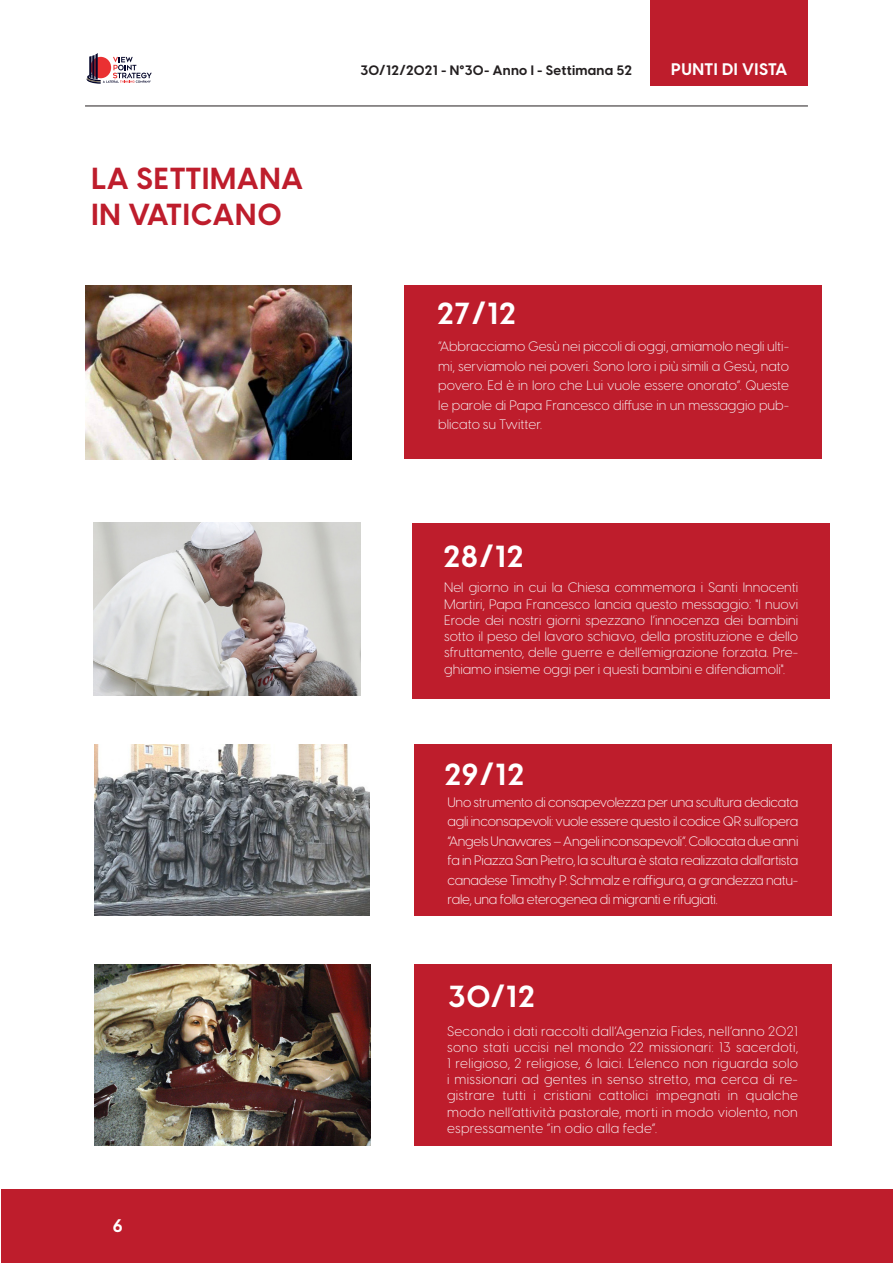
<style>
.page{position:relative;width:893px;height:1263px;background:#fff}
.page>*{position:absolute;margin:0;border:0;box-sizing:border-box;transform-origin:0 0}
.titolo{font:700 30px "Visby CF";letter-spacing:.03em;color:#be1d2c}
.titolo-2{font:700 30px "Visby CF";letter-spacing:.03em;color:#fff}
.testo{font:700 18px "Visby CF";color:#fff}
.t1{font:700 16.5px "Visby CF";letter-spacing:.03em;color:#fff}
.Stile_di_paragrafo_1{font:300 13.5px/16.2px "Visby CF";color:#f7f7f8;text-align:justify}
.testo-2{font:300 13.5px/16.2px "Visby CF";letter-spacing:.02em;color:#fafafa;text-align:justify}
.Stile_di_paragrafo_1-2{font:300 13.5px/19.5px "Visby CF";letter-spacing:-.02em;color:#fff;text-align:justify}
.t2{font:700 13.5px "Visby CF";letter-spacing:.02em;color:#231f20}
</style>
<div class="page">
<div style="left:651px;top:0;width:157px;height:85px;background:#be1d2c"></div>
<div style="left:1px;top:1189px;width:892px;height:74px;background:#be1d2c"></div>
<svg style="left:87px;top:53px;width:65px;height:31px"></svg>
<hr style="left:85px;top:106px;width:723px;height:1px;background:#231f20">
<div style="left:414px;top:744px;width:417px;height:172px;background:#be1d2c"></div>
<div style="left:414px;top:965px;width:417px;height:181px;background:#be1d2c"></div>
<img style="left:95px;top:965px;width:276px;height:180px">
<img style="left:94px;top:744px;width:276px;height:172px">
<div style="left:412px;top:523px;width:418px;height:176px;background:#be1d2c"></div>
<img style="left:94px;top:523px;width:266px;height:173px">
<div style="left:404px;top:285px;width:417px;height:174px;background:#be1d2c"></div>
<img style="left:85px;top:285px;width:267px;height:174px">
<p class="titolo" style="left:91px;top:159px;width:213px">LA SETTIMANA</p>
<p class="titolo" style="left:91px;top:195px;width:192px">IN VATICANO</p>
<p class="testo" style="left:113px;top:1214px;width:11px">6</p>
<p class="t2" style="left:360px;top:62px;width:273px">30/12/2021 - N°30- Anno I - Settimana 52</p>
<p class="t1" style="left:671px;top:58px;width:118px">PUNTI DI VISTA</p>
<p class="titolo-2" style="left:437px;top:294px;width:80px">27/12</p>
<p class="Stile_di_paragrafo_1" style="left:438px;top:337px;width:352px;line-height:19.5px">“Abbracciamo Gesù nei piccoli di oggi, amiamolo negli ulti&shy;mi, serviamolo nei poveri. Sono loro i più simili a Gesù, nato povero. Ed è in loro che Lui vuole essere onorato”. Queste le parole di Papa Francesco diffuse in un messaggio pub&shy;blicato su Twitter.</p>
<p class="titolo-2" style="left:444px;top:537px;width:81px">28/12</p>
<p class="Stile_di_paragrafo_1" style="left:444px;top:580px;width:355px">Nel giorno in cui la Chiesa commemora i Santi Innocenti Martiri, Papa Francesco lancia questo messaggio: "I nuovi Erode dei nostri giorni spezzano l’innocenza dei bambini sotto il peso del lavoro schiavo, della prostituzione e dello sfruttamento, delle guerre e dell’emigrazione forzata. Pre&shy;ghiamo insieme oggi per i questi bambini e difendiamoli".</p>
<p class="titolo-2" style="left:444px;top:755px;width:81px">29/12</p>
<p class="Stile_di_paragrafo_1-2" style="left:448px;top:792px;width:352px">Uno strumento di consapevolezza per una scultura dedicata agli inconsapevoli: vuole essere questo il codice QR sull’opera “Angels Unawares – Angeli inconsapevoli”. Collocata due anni fa in Piazza San Pietro, la scultura è stata realizzata dall'artista canadese Timothy P. Schmalz e raffigura, a grandezza natu&shy;rale, una folla eterogenea di migranti e rifugiati.</p>
<p class="titolo-2" style="left:448px;top:977px;width:88px">30/12</p>
<p class="testo-2" style="left:447px;top:1023px;width:352px">Secondo i dati raccolti dall’Agenzia Fides, nell’anno 2021</p>
<p class="testo-2" style="left:447px;top:1039px;width:352px">sono stati uccisi nel mondo 22 missionari: 13 sacerdoti, 1 religioso, 2 religiose, 6 laici. L’elenco non riguarda solo i missionari ad gentes in senso stretto, ma cerca di re&shy;gistrare tutti i cristiani cattolici impegnati in qualche modo nell’attività pastorale, morti in modo violento, non espressamente “in odio alla fede”.</p>
</div>
